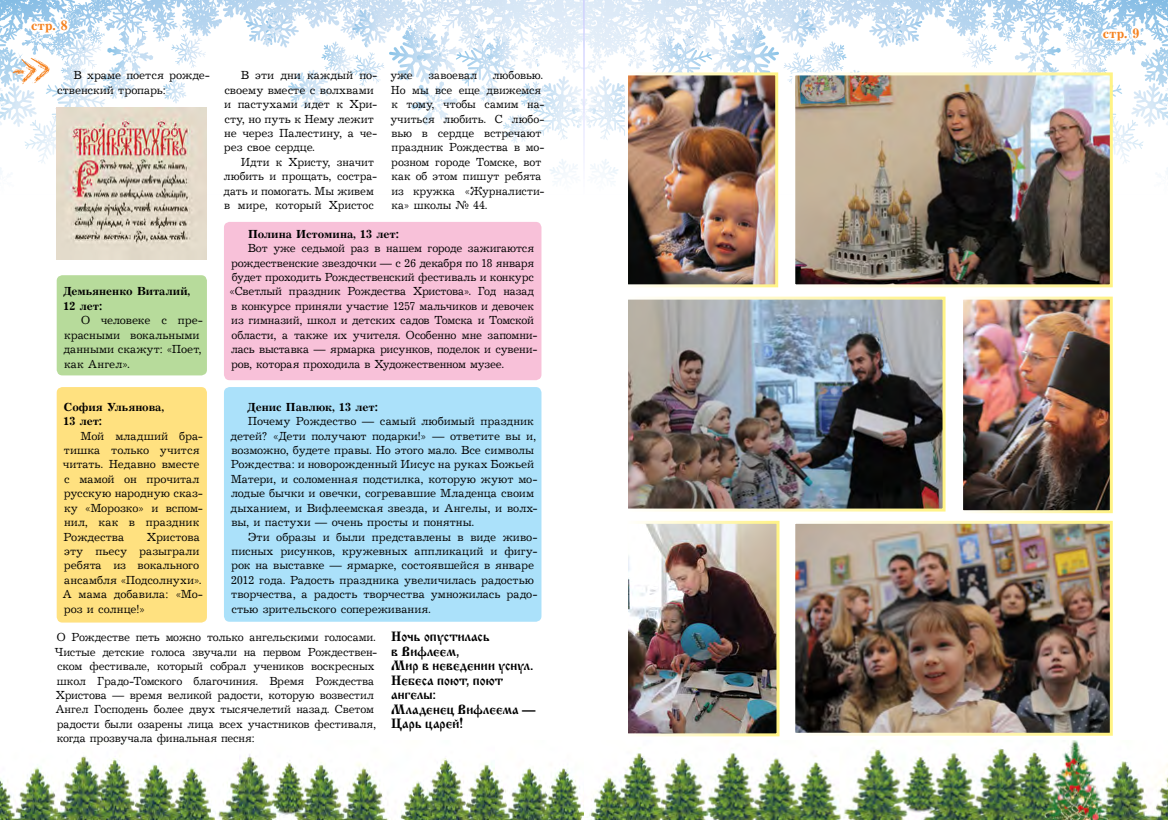
<style>
.page{position:relative;width:1168px;height:820px;background:#fff}
.page>*{position:absolute;margin:0;border:0;box-sizing:border-box;transform-origin:0 0}
.t1{font:14px/14.4px "Cyrillic Old";color:#000}
.t2{font:14px "Journal Bold Cyrillic";letter-spacing:-.005em;color:#f58220}
.t3{font:12px/14.4px "Journal Cyrillic";letter-spacing:-.01em;color:#000}
.t4{font:12px/14.4px "Journal Bold Cyrillic";letter-spacing:-.005em;color:#000}
</style>
<div class="page">
<svg style="left:0;top:0;width:583px;height:195px"></svg>
<svg style="left:246px;top:8px;width:337px;height:135px"></svg>
<svg style="left:583px;top:0;width:585px;height:195px"></svg>
<svg style="left:1015px;top:18px;width:153px;height:176px"></svg>
<img style="left:0;top:740px;width:1168px;height:79px">
<div style="left:224px;top:222px;width:317px;height:158px;background:#f8c1d9;border-radius:6px"></div>
<div style="left:57px;top:387px;width:150px;height:235px;background:#ffe180;border-radius:6px"></div>
<div style="left:57px;top:275px;width:150px;height:100px;background:#b7db9b;border-radius:6px"></div>
<div style="left:224px;top:387px;width:317px;height:234px;background:#abe1fa;border-radius:6px"></div>
<svg style="left:0;top:10px;width:97px;height:184px"></svg>
<img style="left:629px;top:300px;width:312px;height:207px">
<div style="left:625px;top:296px;width:320px;height:215px;border:3px solid #fff"></div>
<img style="left:796px;top:76px;width:313px;height:207px">
<div style="left:792px;top:72px;width:321px;height:215px;border:3px solid #fff"></div>
<img style="left:796px;top:524px;width:313px;height:207px">
<div style="left:792px;top:520px;width:321px;height:215px;border:3px solid #fff"></div>
<img style="left:629px;top:76px;width:145px;height:207px">
<div style="left:625px;top:72px;width:153px;height:215px;border:3px solid #fff"></div>
<img style="left:629px;top:524px;width:146px;height:208px">
<div style="left:625px;top:520px;width:154px;height:216px;border:3px solid #fff"></div>
<img style="left:964px;top:300px;width:145px;height:209px">
<div style="left:960px;top:296px;width:153px;height:217px;border:3px solid #fff"></div>
<img style="left:57px;top:108px;width:150px;height:151px">
<p class="t2" style="left:31px;top:18px;width:38px">стр. 8</p>
<p class="t3" style="left:390px;top:69px;width:156px;text-indent:102px">любовью.<br>Но мы все еще движемся к тому, чтобы самим на&shy;учиться любить. С любо&shy;вью в сердце встречают праздник Рождества в мо&shy;розном городе Томске, вот как об этом пишут ребята из кружка «Журналисти&shy;ка» школы № 44.</p>
<p class="t4" style="left:248px;top:227px;width:152px">Полина Истомина, 13 лет:</p>
<p class="t3" style="left:229px;top:241px;width:310px;text-indent:19px">Вот уже седьмой раз в нашем городе зажигаются рождественские звездочки — с 26 декабря по 18 января будет проходить Рождественский фестиваль и конкурс «Светлый праздник Рождества Христова». Год назад в конкурсе приняли участие 1257 мальчиков и девочек из гимназий, школ и детских садов Томска и Томской области, а также их учителя. Особенно мне запомни&shy;лась выставка — ярмарка рисунков, поделок и сувени&shy;ров, которая проходила в Художественном музее.</p>
<p class="t3" style="left:57px;top:69px;width:155px;text-indent:16px">В храме поется рожде&shy;ственский тропарь:</p>
<p class="t3" style="left:224px;top:69px;width:155px;text-indent:17px">В эти дни каждый по&shy;своему вместе с волхвами и пастухами идет к Хри&shy;сту, но путь к Нему лежит не через Палестину, а че&shy;рез свое сердце.</p>
<p class="t3" style="left:224px;top:155px;width:155px;text-indent:17px">Идти к Христу, значит любить и прощать, состра&shy;дать и помогать. Мы живем в мире, который Христос</p>
<p class="t3" style="left:390px;top:69px;width:24px">уже</p>
<p class="t3" style="left:428px;top:69px;width:50px">завоевал</p>
<p class="t4" style="left:63px;top:284px;width:128px">Демьяненко Виталий,<br>12 лет:</p>
<p class="t3" style="left:63px;top:313px;width:141px;text-indent:18px">О человеке с пре&shy;красными вокальными данными скажут: «Поет, как Ангел».</p>
<p class="t4" style="left:63px;top:400px;width:102px">София Ульянова,<br>13 лет:</p>
<p class="t3" style="left:63px;top:429px;width:142px;text-indent:18px">Мой младший бра&shy;тишка только учится читать. Недавно вместе с мамой он прочитал русскую народную сказ&shy;ку «Морозко» и вспом&shy;нил, как в праздник<br>Рождества</p>
<p class="t4" style="left:247px;top:400px;width:132px">Денис Павлюк, 13 лет:</p>
<p class="t3" style="left:231px;top:414px;width:308px;text-indent:17px">Почему Рождество — самый любимый праздник детей? «Дети получают подарки!» — ответите вы и, возможно, будете правы. Но этого мало. Все символы Рождества: и новорожденный Иисус на руках Божьей Матери, и соломенная подстилка, которую жуют мо&shy;лодые бычки и овечки, согревавшие Младенца своим дыханием, и Вифлеемская звезда, и Ангелы, и волх&shy;вы, и пастухи — очень просты и понятны.</p>
<p class="t3" style="left:231px;top:529px;width:308px;text-indent:17px">Эти образы и были представлены в виде живо&shy;писных рисунков, кружевных аппликаций и фигу&shy;рок на выставке — ярмарке, состоявшейся в январе 2012 года. Радость праздника увеличилась радостью творчества, а радость творчества умножилась радо&shy;стью зрительского сопереживания.</p>
<p class="t1" style="left:391px;top:629px;width:146px">Ночь опустилась<br>в Вифлеем,<br>Мир в неведении уснул.<br>Небеса поют, поют ангелы:<br>Младенец Вифлеема —<br>Царь царей!</p>
<p class="t3" style="left:62px;top:529px;width:142px;text-indent:85px">Христова эту пьесу разыграли ребята из вокального ансамбля «Подсолнухи».<br>А мама добавила: «Мо&shy;роз и солнце!»</p>
<p class="t3" style="left:55px;top:630px;width:324px">О Рождестве петь можно только ангельскими голосами.<br>Чистые детские голоса звучали на первом Рождествен&shy;ском фестивале, который собрал учеников воскресных школ Градо-Томского благочиния. Время Рождества Христова — время великой радости, которую возвестил Ангел Господень более двух тысячелетий назад. Светом радости были озарены лица всех участников фестиваля, когда прозвучала финальная песня:</p>
<p class="t2" style="left:1103px;top:25px;width:38px">стр. 9</p>
</div>
